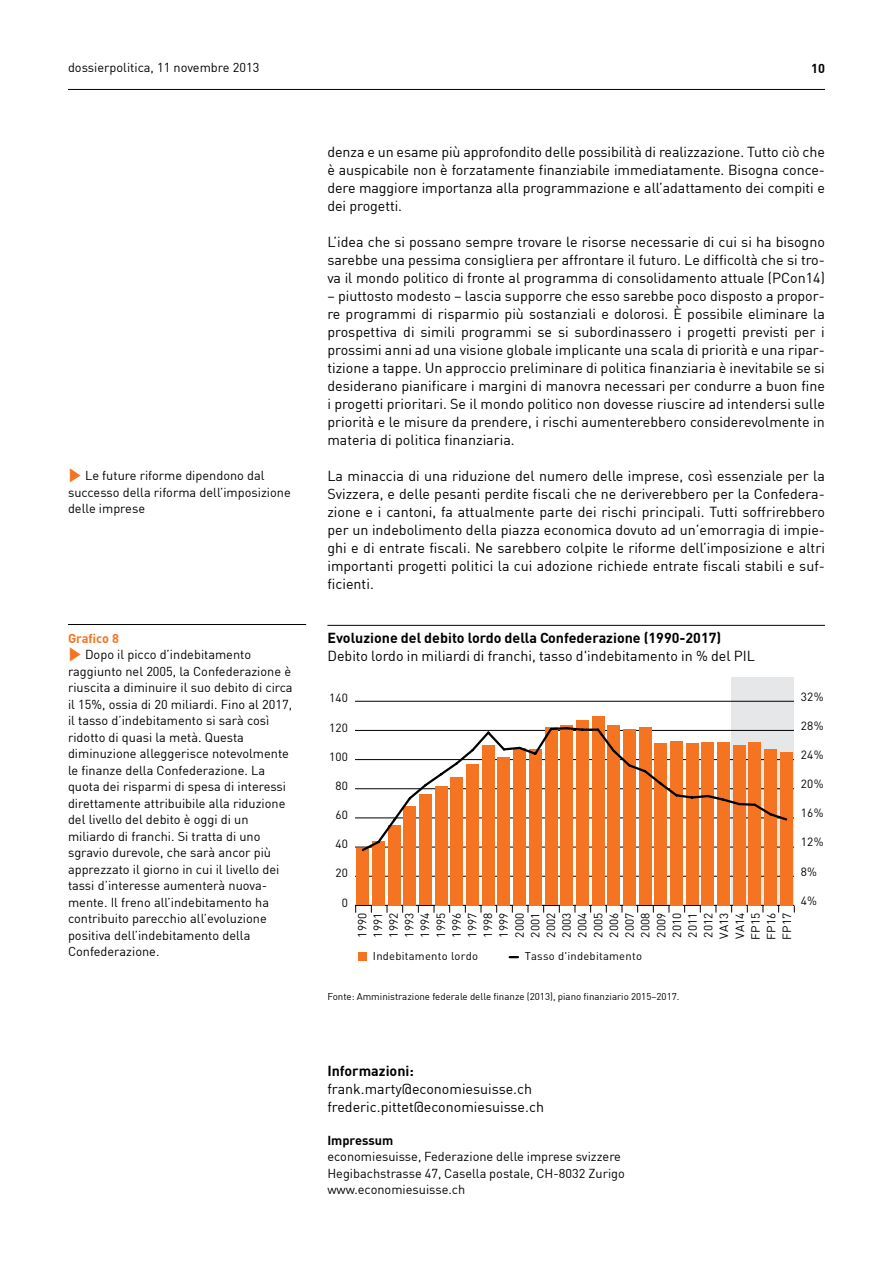
<style>
.page{position:relative;width:893px;height:1263px;background:#fff}
.page>*{position:absolute;margin:0;border:0;box-sizing:border-box;transform-origin:0 0}
.t1{font:14.25px/18px "DIN";color:#000;text-align:justify}
.t2{font:700 14.25px "DIN";color:#000}
.t3{font:12.75px/16.5px "DIN";color:#000}
.t4{font:700 12.75px "DIN";color:#000}
.t5{font:700 12.75px "DIN";letter-spacing:-.005em;color:#f47421}
.t6{font:11.85px/15.8px "DIN";letter-spacing:.02em;color:#000;text-align:justify}
.t7{font:11.25px "DIN";letter-spacing:.02em;color:#000}
.t8{font:9.75px "DIN";color:#000}
.s1{color:#f47421}
</style>
<div class="page">
<hr style="left:68px;top:89px;width:757px;height:1px;background:#000">
<hr style="left:327px;top:625px;width:498px;height:1px;background:#000">
<div style="left:732px;top:677px;width:62px;height:228px;background:#e6e7e8"></div>
<div style="left:358px;top:952px;width:8px;height:8px;background:#f47421"></div>
<svg style="left:510px;top:956px;width:8px;height:2px"></svg>
<hr style="left:355px;top:905px;width:439px;height:1px;background:#000">
<hr style="left:355px;top:876px;width:439px;height:1px;background:#000">
<hr style="left:355px;top:847px;width:439px;height:1px;background:#000">
<hr style="left:355px;top:818px;width:439px;height:1px;background:#000">
<hr style="left:355px;top:788px;width:439px;height:1px;background:#000">
<hr style="left:355px;top:759px;width:439px;height:1px;background:#000">
<hr style="left:355px;top:730px;width:439px;height:1px;background:#000">
<hr style="left:355px;top:701px;width:439px;height:1px;background:#000">
<div style="left:357px;top:848px;width:12px;height:57px;background:#f47421"></div>
<div style="left:372px;top:841px;width:13px;height:64px;background:#f47421"></div>
<div style="left:388px;top:825px;width:12px;height:80px;background:#f47421"></div>
<div style="left:404px;top:806px;width:12px;height:99px;background:#f47421"></div>
<div style="left:419px;top:794px;width:13px;height:111px;background:#f47421"></div>
<div style="left:435px;top:786px;width:12px;height:119px;background:#f47421"></div>
<div style="left:451px;top:777px;width:12px;height:128px;background:#f47421"></div>
<div style="left:466px;top:764px;width:13px;height:141px;background:#f47421"></div>
<div style="left:482px;top:745px;width:13px;height:160px;background:#f47421"></div>
<div style="left:498px;top:757px;width:12px;height:148px;background:#f47421"></div>
<div style="left:513px;top:748px;width:13px;height:157px;background:#f47421"></div>
<div style="left:529px;top:749px;width:13px;height:156px;background:#f47421"></div>
<div style="left:545px;top:727px;width:12px;height:178px;background:#f47421"></div>
<div style="left:560px;top:724px;width:13px;height:181px;background:#f47421"></div>
<div style="left:576px;top:720px;width:13px;height:185px;background:#f47421"></div>
<div style="left:592px;top:716px;width:12px;height:189px;background:#f47421"></div>
<div style="left:607px;top:724px;width:13px;height:181px;background:#f47421"></div>
<div style="left:623px;top:729px;width:13px;height:176px;background:#f47421"></div>
<div style="left:639px;top:727px;width:12px;height:178px;background:#f47421"></div>
<div style="left:654px;top:743px;width:13px;height:162px;background:#f47421"></div>
<div style="left:670px;top:741px;width:13px;height:164px;background:#f47421"></div>
<div style="left:686px;top:743px;width:12px;height:162px;background:#f47421"></div>
<div style="left:701px;top:742px;width:13px;height:163px;background:#f47421"></div>
<div style="left:717px;top:742px;width:13px;height:163px;background:#f47421"></div>
<div style="left:733px;top:745px;width:12px;height:160px;background:#f47421"></div>
<div style="left:748px;top:742px;width:13px;height:163px;background:#f47421"></div>
<div style="left:764px;top:749px;width:13px;height:156px;background:#f47421"></div>
<div style="left:780px;top:752px;width:12px;height:153px;background:#f47421"></div>
<svg style="left:360px;top:726px;width:429px;height:127px"></svg>
<hr style="left:68px;top:624px;width:238px;height:1px;background:#000">
<p class="t3" style="left:68px;top:59px;width:193px">dossierpolitica, 11 novembre 2013</p>
<p class="t4" style="left:811px;top:60px;width:15px">10</p>
<p class="t3" style="left:68px;top:467px;width:224px"><span class="s1">✓</span> Le future riforme dipendono dal successo della riforma dell’imposizione delle imprese</p>
<p class="t5" style="left:68px;top:630px;width:52px">Grafico 8</p>
<p class="t3" style="left:68px;top:646px;width:226px"><span class="s1">✓</span> Dopo il picco d’indebitamento raggiunto nel 2005, la Confederazione è riuscita a diminuire il suo debito di circa il 15%, ossia di 20 miliardi. Fino al 2017, il tasso d’indebitamento si sarà così ridotto di quasi la metà. Questa diminuzione alleggerisce notevolmente le finanze della Confederazione. La quota dei risparmi di spesa di interessi direttamente attribuibile alla riduzione del livello del debito è oggi di un miliardo di franchi. Si tratta di uno sgravio durevole, che sarà ancor più apprezzato il giorno in cui il livello dei tassi d’interesse aumenterà nuova&shy;mente. Il freno all’indebitamento ha contribuito parecchio all’evoluzione positiva dell’indebitamento della Confederazione.</p>
<p class="t1" style="left:327px;top:143px;width:499px">denza e un esame più approfondito delle possibilità di realizzazione. Tutto ciò che è auspicabile non è forzatamente finanziabile immediatamente. Bisogna conce&shy;dere maggiore importanza alla programmazione e all’adattamento dei compiti e dei progetti.</p>
<p class="t1" style="left:327px;top:233px;width:499px">L’idea che si possano sempre trovare le risorse necessarie di cui si ha bisogno sarebbe una pessima consigliera per affrontare il futuro. Le difficoltà che si tro&shy;va il mondo politico di fronte al programma di consolidamento attuale (PCon14)</p>
<p class="t1" style="left:327px;top:287px;width:499px">– piuttosto modesto – lascia supporre che esso sarebbe poco disposto a propor&shy;re programmi di risparmio più sostanziali e dolorosi. È possibile eliminare la prospettiva di simili programmi se si subordinassero i progetti previsti per i prossimi anni ad una visione globale implicante una scala di priorità e una ripar&shy;tizione a tappe. Un approccio preliminare di politica finanziaria è inevitabile se si desiderano pianificare i margini di manovra necessari per condurre a buon fine i progetti prioritari. Se il mondo politico non dovesse riuscire ad intendersi sulle priorità e le misure da prendere, i rischi aumenterebbero considerevolmente in materia di politica finanziaria.</p>
<p class="t1" style="left:327px;top:467px;width:499px">La minaccia di una riduzione del numero delle imprese, così essenziale per la Svizzera, e delle pesanti perdite fiscali che ne deriverebbero per la Confedera&shy;zione e i cantoni, fa attualmente parte dei rischi principali. Tutti soffrirebbero per un indebolimento della piazza economica dovuto ad un’emorragia di impie&shy;ghi e di entrate fiscali. Ne sarebbero colpite le riforme dell’imposizione e altri importanti progetti politici la cui adozione richiede entrate fiscali stabili e suf&shy;ficienti.</p>
<p class="t2" style="left:327px;top:629px;width:395px">Evoluzione del debito lordo della Confederazione (1990-2017)</p>
<p class="t1" style="left:327px;top:647px;width:429px">Debito lordo in miliardi di franchi, tasso d'indebitamento in % del PIL</p>
<p class="t6" style="left:329px;top:690px;width:20px">140</p>
<p class="t6" style="left:801px;top:688px;width:24px">32%</p>
<p class="t6" style="left:329px;top:719px;width:20px">120</p>
<p class="t6" style="left:801px;top:717px;width:24px">28%</p>
<p class="t6" style="left:329px;top:748px;width:20px">100</p>
<p class="t6" style="left:801px;top:746px;width:24px">24%</p>
<p class="t6" style="left:336px;top:777px;width:14px">80</p>
<p class="t6" style="left:801px;top:776px;width:24px">20%</p>
<p class="t6" style="left:336px;top:807px;width:14px">60</p>
<p class="t6" style="left:801px;top:805px;width:24px">16%</p>
<p class="t6" style="left:336px;top:836px;width:14px">40</p>
<p class="t6" style="left:801px;top:834px;width:24px">12%</p>
<p class="t6" style="left:336px;top:865px;width:14px">20</p>
<p class="t6" style="left:801px;top:863px;width:18px">8%</p>
<p class="t6" style="left:342px;top:894px;width:8px">0</p>
<p class="t6" style="left:801px;top:893px;width:18px">4%</p>
<p class="t6" style="left:354px;top:940px;width:29px;rotate:-90deg">1990<br>1991<br>1992<br>1993<br>1994<br>1995<br>1996<br>1997<br>1998<br>1999<br>2000<br>2001<br>2002<br>2003<br>2004<br>2005<br>2006<br>2007<br>2008<br>2009<br>2010<br>2011<br>2012<br>VA13<br>VA14<br>FP15<br>FP16<br>FP17</p>
<p class="t7" style="left:373px;top:949px;width:107px">Indebitamento lordo</p>
<p class="t7" style="left:525px;top:949px;width:119px">Tasso d'indebitamento</p>
<p class="t8" style="left:327px;top:991px;width:354px">Fonte: Amministrazione federale delle finanze (2013), piano finanziario 2015–2017.</p>
<p class="t2" style="left:327px;top:1061px;width:88px">Informazioni:</p>
<p class="t1" style="left:327px;top:1079px;width:218px">frank.marty@economiesuisse.ch frederic.pittet@economiesuisse.ch</p>
<p class="t4" style="left:327px;top:1132px;width:67px">Impressum</p>
<p class="t3" style="left:327px;top:1148px;width:299px">economiesuisse, Federazione delle imprese svizzere<br>Hegibachstrasse 47, Casella postale, CH-8032 Zurigo www.economiesuisse.ch</p>
</div>
